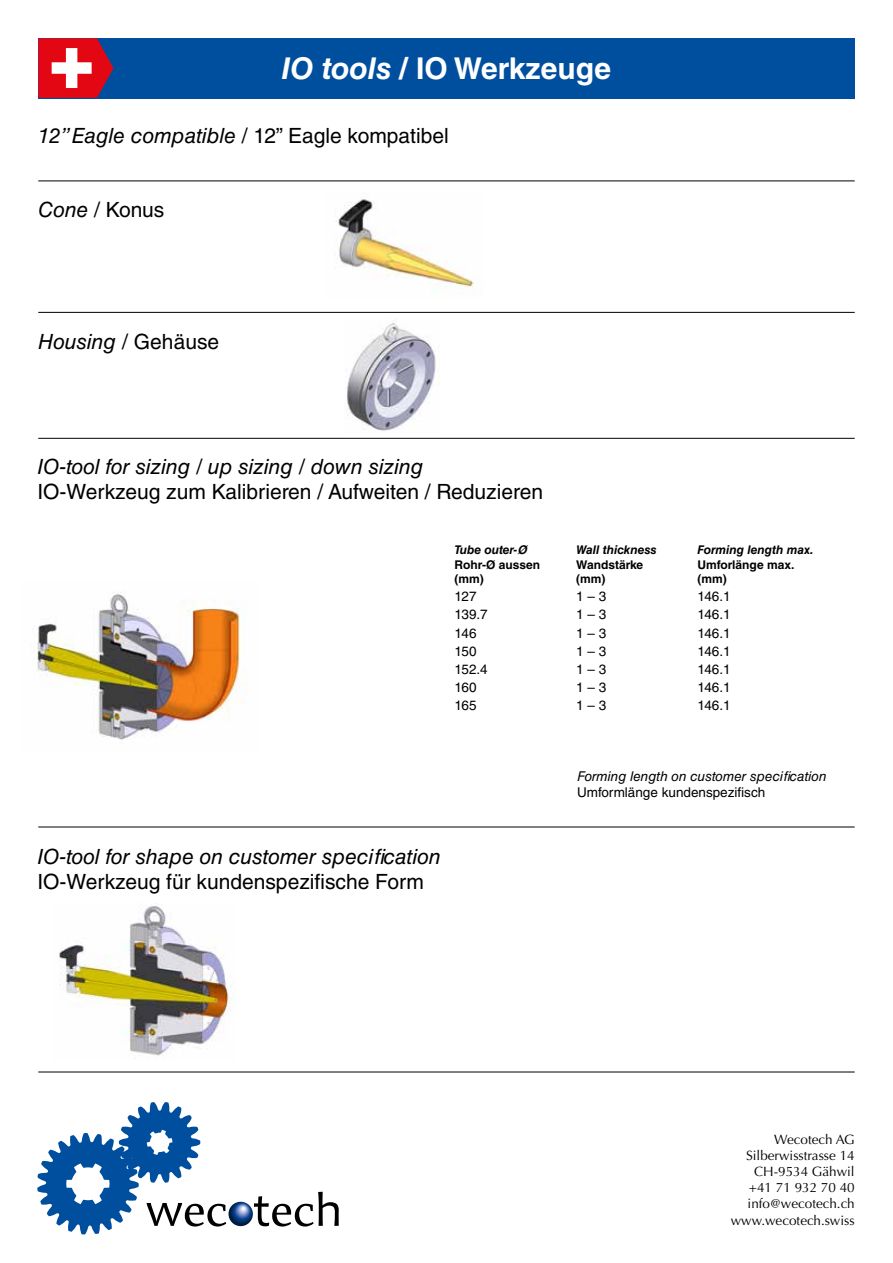
<style>
.page{position:relative;width:893px;height:1263px;background:#fff}
.page>*{position:absolute;margin:0;border:0;box-sizing:border-box;transform-origin:0 0}
.t1{font:700 30px "Helvetica LT Std";color:#fff}
.t2{font:21px "Helvetica LT Std";color:#000}
.t3{font:italic 21px "Helvetica LT Std";color:#000}
.t4{font:13.5px "Helvetica LT Std";color:#000}
.t5{font:13.5px/16.2px "Optima";color:#000;text-align:right}
.t6{font:italic 13.5px "Helvetica LT Std";color:#000}
.t7{font:700 12px/14.4px "Helvetica LT Std";color:#000}
.t8{font:italic 700 12px "Helvetica LT Std";color:#000}
.s1{font-style:italic}
.s2{font-style:normal}
</style>
<div class="page">
<div style="left:38px;top:38px;width:817px;height:61px;background:#004f9f"></div>
<svg style="left:38px;top:38px;width:76px;height:60px;background:#cb3a4d"></svg>
<svg style="left:37px;top:1102px;width:302px;height:132px"></svg>
<svg style="left:228px;top:1202px;width:25px;height:24px"></svg>
<hr style="left:38px;top:1071px;width:817px;height:1px;background:#000">
<hr style="left:38px;top:827px;width:817px;height:1px;background:#000">
<hr style="left:38px;top:438px;width:817px;height:1px;background:#000">
<hr style="left:38px;top:312px;width:817px;height:1px;background:#000">
<hr style="left:38px;top:181px;width:817px;height:1px;background:#000">
<img style="left:37px;top:592px;width:210px;height:148px">
<img style="left:59px;top:905px;width:176px;height:151px">
<img style="left:335px;top:199px;width:140px;height:90px">
<img style="left:345px;top:318px;width:94px;height:113px">
<h1 class="t1" style="left:282px;top:50px;width:331px"><span class="s1">IO tools</span> / IO Werkzeuge</h1>
<p class="t2" style="left:38px;top:123px;width:412px"><span class="s1">12” Eagle compatible</span> / 12” Eagle kompatibel</p>
<p class="t3" style="left:38px;top:197px;width:128px">Cone / <span class="s2">Konus</span></p>
<p class="t3" style="left:38px;top:329px;width:182px">Housing / <span class="s2">Gehäuse</span></p>
<p class="t3" style="left:37px;top:455px;width:388px">IO-tool for sizing / up sizing / down sizing</p>
<p class="t2" style="left:37px;top:480px;width:507px">IO-Werkzeug zum Kalibrieren / Aufweiten / Reduzieren</p>
<p class="t8" style="left:455px;top:543px;width:74px">Tube outer-Ø</p>
<p class="t7" style="left:455px;top:557px;width:87px">Rohr-Ø aussen (mm)</p>
<p class="t8" style="left:576px;top:543px;width:82px">Wall thickness</p>
<p class="t7" style="left:576px;top:557px;width:69px">Wandstärke (mm)</p>
<p class="t8" style="left:697px;top:543px;width:118px">Forming length max.</p>
<p class="t7" style="left:697px;top:557px;width:99px">Umforlänge max. (mm)</p>
<p class="t4" style="left:455px;top:589px;width:23px">127</p>
<p class="t4" style="left:576px;top:589px;width:32px">1 – 3</p>
<p class="t4" style="left:697px;top:589px;width:35px">146.1</p>
<p class="t4" style="left:455px;top:607px;width:35px">139.7</p>
<p class="t4" style="left:576px;top:607px;width:32px">1 – 3</p>
<p class="t4" style="left:697px;top:607px;width:35px">146.1</p>
<p class="t4" style="left:455px;top:625px;width:23px">146</p>
<p class="t4" style="left:576px;top:625px;width:32px">1 – 3</p>
<p class="t4" style="left:697px;top:625px;width:35px">146.1</p>
<p class="t4" style="left:455px;top:643px;width:23px">150</p>
<p class="t4" style="left:576px;top:643px;width:32px">1 – 3</p>
<p class="t4" style="left:697px;top:643px;width:35px">146.1</p>
<p class="t4" style="left:455px;top:661px;width:35px">152.4</p>
<p class="t4" style="left:576px;top:661px;width:32px">1 – 3</p>
<p class="t4" style="left:697px;top:661px;width:35px">146.1</p>
<p class="t4" style="left:455px;top:680px;width:23px">160</p>
<p class="t4" style="left:576px;top:680px;width:32px">1 – 3</p>
<p class="t4" style="left:697px;top:680px;width:35px">146.1</p>
<p class="t4" style="left:455px;top:698px;width:23px">165</p>
<p class="t4" style="left:576px;top:698px;width:32px">1 – 3</p>
<p class="t4" style="left:697px;top:698px;width:35px">146.1</p>
<p class="t3" style="left:37px;top:844px;width:405px">IO-tool for shape on customer specification</p>
<p class="t2" style="left:37px;top:869px;width:388px">IO-Werkzeug für kundenspezifische Form</p>
<p class="t6" style="left:577px;top:769px;width:251px">Forming length on customer specification</p>
<p class="t4" style="left:577px;top:785px;width:190px">Umformlänge kundenspezifisch</p>
<p class="t5" style="left:731px;top:1131px;width:125px">Wecotech AG<br>Silberwisstrasse 14<br>CH-9534 Gähwil +41 71 932 70 40 info@wecotech.ch www.wecotech.swiss</p>
</div>
